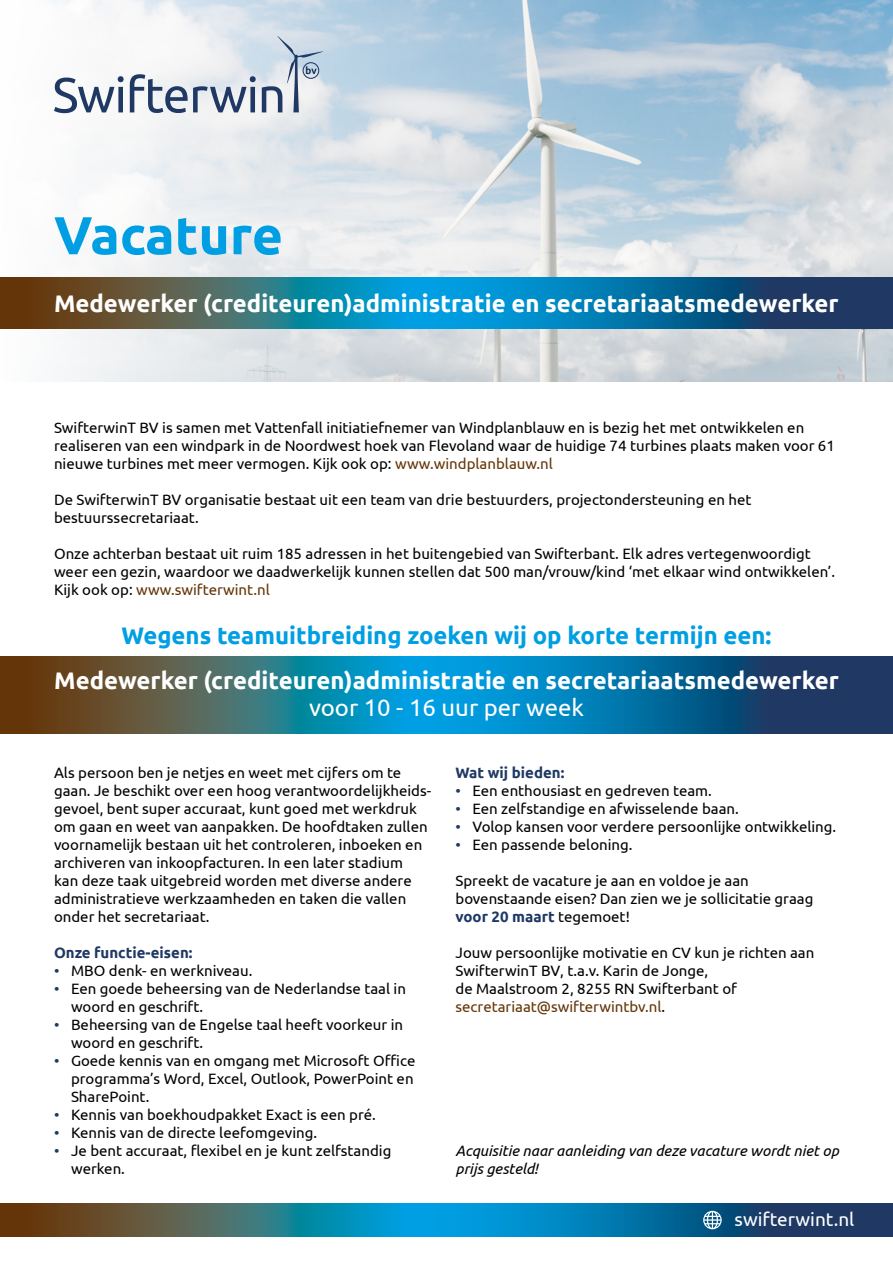
<style>
.page{position:relative;width:893px;height:1263px;background:#fff}
.page>*{position:absolute;margin:0;border:0;box-sizing:border-box;transform-origin:0 0}
.t1{font:700 53.4px "Ubuntu";color:#009fe3}
.t2{font:700 24px/27px "Ubuntu";color:#fff;text-align:center}
.t3{font:700 24px "Ubuntu";color:#009fe3}
.t4{font:18.9px "Ubuntu";color:#fff}
.t5{font:15px/18px "Ubuntu";color:#000}
.t6{font:italic 15px/18px "Ubuntu";color:#000}
.t7{font:700 15px "Ubuntu";color:#1f3964}
.s1{color:#643508}
.s2{font-weight:400}
.s3{color:#1f3964}
.s4{font-weight:700;color:#1f3964}
</style>
<div class="page">
<img style="left:0;top:0;width:893px;height:381px">
<svg style="left:0;top:278px;width:893px;height:50px;background:#226984"></svg>
<svg style="left:0;top:656px;width:893px;height:77px;background:#226984"></svg>
<svg style="left:0;top:1204px;width:893px;height:32px;background:#226984"></svg>
<svg style="left:703px;top:1211px;width:19px;height:18px"></svg>
<svg style="left:54px;top:36px;width:269px;height:77px"></svg>
<p class="t1" style="left:54px;top:203px;width:230px">Vacature</p>
<p class="t2" style="left:54px;top:290px;width:786px">Medewerker (crediteuren)administratie en secretariaatsmedewerker</p>
<p class="t5" style="left:54px;top:418px;width:782px">SwifterwinT BV is samen met Vattenfall initiatiefnemer van Windplanblauw en is bezig het met ontwikkelen en realiseren van een windpark in de Noordwest hoek van Flevoland waar de huidige 74 turbines plaats maken voor 61 nieuwe turbines met meer vermogen. Kijk ook op: <span class="s1">www.windplanblauw.nl</span></p>
<p class="t5" style="left:54px;top:490px;width:699px">De SwifterwinT BV organisatie bestaat uit een team van drie bestuurders, projectondersteuning en het bestuurssecretariaat.</p>
<p class="t5" style="left:54px;top:544px;width:783px">Onze achterban bestaat uit ruim 185 adressen in het buitengebied van Swifterbant. Elk adres vertegenwoordigt weer een gezin, waardoor we daadwerkelijk kunnen stellen dat 500 man/vrouw/kind ‘met elkaar wind ontwikkelen’.<br>Kijk ook op: <span class="s1">www.swifterwint.nl</span></p>
<p class="t3" style="left:121px;top:621px;width:651px">Wegens teamuitbreiding zoeken wij op korte termijn een:</p>
<p class="t2" style="left:54px;top:666px;width:786px">Medewerker (crediteuren)administratie en secretariaatsmedewerker <span class="s2">voor 10 - 16 uur per week</span></p>
<p class="t5" style="left:54px;top:763px;width:378px">Als persoon ben je netjes en weet met cijfers om te gaan. Je beschikt over een hoog verantwoordelijkheids&shy;gevoel, bent super accuraat, kunt goed met werkdruk om gaan en weet van aanpakken. De hoofdtaken zullen voornamelijk bestaan uit het controleren, inboeken en archiveren van inkoopfacturen. In een later stadium kan deze taak uitgebreid worden met diverse andere administratieve werkzaamheden en taken die vallen onder het secretariaat.</p>
<p class="t7" style="left:54px;top:944px;width:140px">Onze functie-eisen:</p>
<p class="t5" style="left:54px;top:961px;width:200px"><span class="s3">•</span> MBO denk- en werkniveau.</p>
<p class="t5" style="left:71px;top:979px;width:336px;text-indent:-17px"><span class="s3">•</span> Een goede beheersing van de Nederlandse taal in woord en geschrift.</p>
<p class="t5" style="left:71px;top:1015px;width:334px;text-indent:-17px"><span class="s3">•</span> Beheersing van de Engelse taal heeft voorkeur in woord en geschrift.</p>
<p class="t5" style="left:71px;top:1051px;width:346px;text-indent:-17px"><span class="s3">•</span> Goede kennis van en omgang met Microsoft Office programma’s Word, Excel, Outlook, PowerPoint en<br>SharePoint.</p>
<p class="t5" style="left:54px;top:1105px;width:323px"><span class="s3">•</span> Kennis van boekhoudpakket Exact is een pré.</p>
<p class="t5" style="left:54px;top:1123px;width:265px"><span class="s3">•</span> Kennis van de directe leefomgeving.</p>
<p class="t5" style="left:71px;top:1141px;width:322px;text-indent:-17px"><span class="s3">•</span> Je bent accuraat, flexibel en je kunt zelfstandig werken.</p>
<p class="t7" style="left:455px;top:764px;width:110px">Wat wij bieden:</p>
<p class="t5" style="left:455px;top:781px;width:258px"><span class="s3">•</span> Een enthousiast en gedreven team.</p>
<p class="t5" style="left:455px;top:799px;width:285px"><span class="s3">•</span> Een zelfstandige en afwisselende baan.</p>
<p class="t5" style="left:455px;top:817px;width:382px"><span class="s3">•</span> Volop kansen voor verdere persoonlijke ontwikkeling.</p>
<p class="t5" style="left:455px;top:835px;width:179px"><span class="s3">•</span> Een passende beloning.</p>
<p class="t5" style="left:455px;top:871px;width:359px">Spreekt de vacature je aan en voldoe je aan bovenstaande eisen? Dan zien we je sollicitatie graag <span class="s4">voor 20 maart</span> tegemoet!</p>
<p class="t5" style="left:455px;top:943px;width:360px">Jouw persoonlijke motivatie en CV kun je richten aan SwifterwinT BV, t.a.v. Karin de Jonge,<br>de Maalstroom 2, 8255 RN Swifterbant of <span class="s1">secretariaat@swifterwintbv.nl</span>.</p>
<p class="t6" style="left:455px;top:1141px;width:385px">Acquisitie naar aanleiding van deze vacature wordt niet op prijs gesteld!</p>
<p class="t4" style="left:735px;top:1208px;width:121px">swifterwint.nl</p>
</div>
